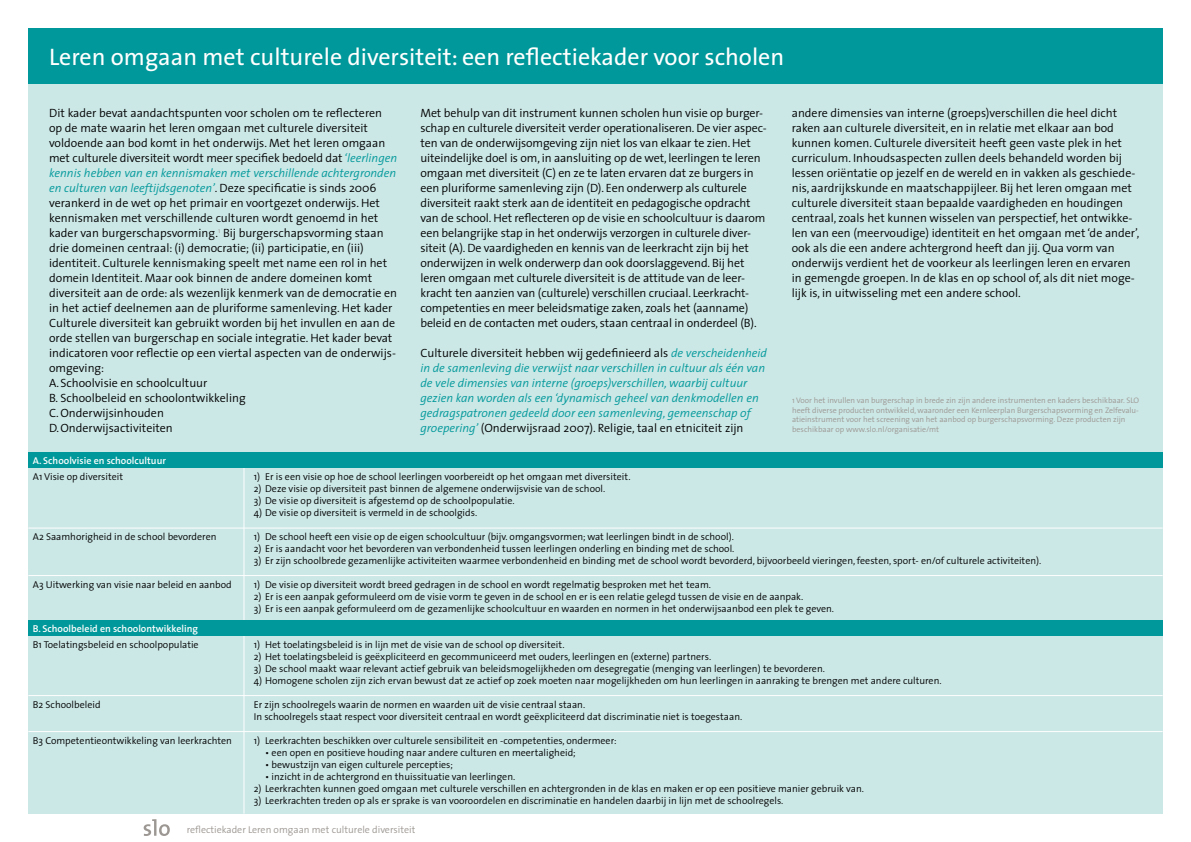
<style>
.page{position:relative;width:1191px;height:842px;background:#fff}
.page>*{position:absolute;margin:0;border:0;box-sizing:border-box;transform-origin:0 0}
.t1{font:24px "The Sans";color:#fff}
.t2{font:300 12px/15px "The Sans";color:#000}
.t3{font:italic 300 12px/15px "The Sans";color:#00989a}
.t4{font:300 10px/12px "The Sans";color:#000}
.t5{font:600 10px "The Sans";color:#fff}
.t6{font:300 10px "The Sans";color:#9c9792}
.t7{font:300 8px/9.6px "The Sans";color:#9c9792}
.s1{font-style:italic;color:#00989a}
.s2{font-style:normal;color:#000}
</style>
<div class="page">
<svg style="left:144px;top:819px;width:26px;height:17px"></svg>
<div style="left:28px;top:84px;width:1134px;height:730px;background:#cbe7e6"></div>
<div style="left:28px;top:28px;width:1134px;height:56px;background:#00989a"></div>
<hr style="left:28px;top:528px;width:1134px;height:1px;background:#fff">
<hr style="left:28px;top:575px;width:1134px;height:1px;background:#fff">
<hr style="left:28px;top:695px;width:1134px;height:1px;background:#fff">
<hr style="left:28px;top:731px;width:1134px;height:1px;background:#fff">
<hr style="left:243px;top:468px;width:1px;height:346px;background:#fff">
<div style="left:28px;top:621px;width:1134px;height:15px;background:#00989a"></div>
<div style="left:28px;top:453px;width:1134px;height:15px;background:#00989a"></div>
<h1 class="t1" style="left:49px;top:37px;width:736px">Leren omgaan met culturele diversiteit: een reflectiekader voor scholen</h1>
<p class="t2" style="left:49px;top:105px;width:350px">Dit kader bevat aandachtspunten voor scholen om te reflecteren op de mate waarin het leren omgaan met culturele diversiteit voldoende aan bod komt in het onderwijs. Met het leren omgaan met culturele diversiteit wordt meer specifiek bedoeld dat<span class="s1">‘leerlingen kennis hebben van en kennismaken met verschillende achtergronden en culturen van leeftijdsgenoten’</span>. Deze specificatie is sinds 2006 verankerd in de wet op het primair en voortgezet onderwijs. Het kennismaken met verschillende culturen wordt genoemd in het kader van burgerschapsvorming.<sup>1</sup> Bij burgerschapsvorming staan drie domeinen centraal: (i) democratie; (ii) participatie, en (iii) identiteit. Culturele kennismaking speelt met name een rol in het domein Identiteit. Maar ook binnen de andere domeinen komt diversiteit aan de orde: als wezenlijk kenmerk van de democratie en in het actief deelnemen aan de pluriforme samenleving. Het kader Culturele diversiteit kan gebruikt worden bij het invullen en aan de orde stellen van burgerschap en sociale integratie. Het kader bevat indicatoren voor reflectie op een viertal aspecten van de onderwijs&shy;omgeving:<br>A.Schoolvisie en schoolcultuur<br>B. Schoolbeleid en schoolontwikkeling<br>C.Onderwijsinhouden<br>D.Onderwijsactiviteiten</p>
<p class="t2" style="left:420px;top:105px;width:348px">Met behulp van dit instrument kunnen scholen hun visie op burger&shy;schap en culturele diversiteit verder operationaliseren. De vier aspec&shy;ten van de onderwijsomgeving zijn niet los van elkaar te zien. Het uiteindelijke doel is om, in aansluiting op de wet, leerlingen te leren omgaan met diversiteit (C) en ze te laten ervaren dat ze burgers in een pluriforme samenleving zijn (D). Een onderwerp als culturele diversiteit raakt sterk aan de identiteit en pedagogische opdracht van de school. Het reflecteren op de visie en schoolcultuur is daarom een belangrijke stap in het onderwijs verzorgen in culturele diver&shy;siteit (A). De vaardigheden en kennis van de leerkracht zijn bij het onderwijzen in welk onderwerp dan ook doorslaggevend. Bij het leren omgaan met culturele diversiteit is de attitude van de leer&shy;kracht ten aanzien van (culturele) verschillen cruciaal. Leerkracht&shy;competenties en meer beleidsmatige zaken, zoals het (aanname) beleid en de contacten met ouders, staan centraal in onderdeel (B).</p>
<p class="t3" style="left:420px;top:345px;width:348px"><span class="s2">Culturele diversiteit hebben wij gedefinieerd als</span> de verscheidenheid in de samenleving die verwijst naar verschillen in cultuur als één van de vele dimensies van interne (groeps)verschillen, waarbij cultuur gezien kan worden als een ‘dynamisch geheel van denkmodellen en gedragspatronen gedeeld door een samenleving, gemeenschap of groepering’ <span class="s2">(Onderwijsraad 2007). Religie, taal en etniciteit zijn</span></p>
<p class="t5" style="left:33px;top:452px;width:135px">A. Schoolvisie en schoolcultuur</p>
<p class="t2" style="left:791px;top:105px;width:349px">andere dimensies van interne (groeps)verschillen die heel dicht raken aan culturele diversiteit, en in relatie met elkaar aan bod kunnen komen. Culturele diversiteit heeft geen vaste plek in het curriculum. Inhoudsaspecten zullen deels behandeld worden bij lessen oriëntatie op jezelf en de wereld en in vakken als geschiede&shy;nis, aardrijkskunde en maatschappijleer. Bij het leren omgaan met culturele diversiteit staan bepaalde vaardigheden en houdingen centraal, zoals het kunnen wisselen van perspectief, het ontwikke&shy;len van een (meervoudige) identiteit en het omgaan met ‘de ander’, ook als die een andere achtergrond heeft dan jij. Qua vorm van onderwijs verdient het de voorkeur als leerlingen leren en ervaren in gemengde groepen. In de klas en op school of, als dit niet moge&shy;lijk is, in uitwisseling met een andere school.</p>
<p class="t7" style="left:792px;top:395px;width:348px">1 Voor het invullen van burgerschap in brede zin zijn andere instrumenten en kaders beschikbaar. SLO heeft diverse producten ontwikkeld, waaronder een Kernleerplan Burgerschapsvorming en Zelfevalu&shy;atieinstrument voor het screening van het aanbod op burgerschapsvorming. Deze producten zijn beschikbaar op www.slo.nl/organisatie/mt</p>
<p class="t4" style="left:33px;top:470px;width:92px">A1 Visie op diversiteit</p>
<p class="t4" style="left:33px;top:530px;width:185px">A2 Saamhorigheid in de school bevorderen</p>
<p class="t4" style="left:33px;top:578px;width:200px">A3 Uitwerking van visie naar beleid en aanbod</p>
<p class="t5" style="left:33px;top:620px;width:167px">B. Schoolbeleid en schoolontwikkeling</p>
<p class="t4" style="left:33px;top:638px;width:167px">B1 Toelatingsbeleid en schoolpopulatie</p>
<p class="t4" style="left:33px;top:698px;width:69px">B2 Schoolbeleid</p>
<p class="t4" style="left:33px;top:734px;width:201px">B3 Competentieontwikkeling van leerkrachten</p>
<p class="t4" style="left:254px;top:470px;width:378px">1) Er is een visie op hoe de school leerlingen voorbereidt op het omgaan met diversiteit.</p>
<p class="t4" style="left:254px;top:482px;width:353px">2) Deze visie op diversiteit past binnen de algemene onderwijsvisie van de school.</p>
<p class="t4" style="left:254px;top:494px;width:262px">3) De visie op diversiteit is afgestemd op de schoolpopulatie.</p>
<p class="t4" style="left:254px;top:506px;width:225px">4) De visie op diversiteit is vermeld in de schoolgids.</p>
<p class="t4" style="left:254px;top:530px;width:481px">1) De school heeft een visie op de eigen schoolcultuur (bijv. omgangsvormen; wat leerlingen bindt in de school).</p>
<p class="t4" style="left:254px;top:542px;width:482px">2) Er is aandacht voor het bevorderen van verbondenheid tussen leerlingen onderling en binding met de school.</p>
<p class="t4" style="left:254px;top:554px;width:789px">3) Er zijn schoolbrede gezamenlijke activiteiten waarmee verbondenheid en binding met de school wordt bevorderd, bijvoorbeeld vieringen, feesten, sport- en/of culturele activiteiten).</p>
<p class="t4" style="left:254px;top:578px;width:459px">1) De visie op diversiteit wordt breed gedragen in de school en wordt regelmatig besproken met het team.</p>
<p class="t4" style="left:254px;top:590px;width:551px">2) Er is een aanpak geformuleerd om de visie vorm te geven in de school en er is een relatie gelegd tussen de visie en de aanpak.</p>
<p class="t4" style="left:254px;top:602px;width:582px">3) Er is een aanpak geformuleerd om de gezamenlijke schoolcultuur en waarden en normen in het onderwijsaanbod een plek te geven.</p>
<p class="t4" style="left:254px;top:638px;width:312px">1) Het toelatingsbeleid is in lijn met de visie van de school op diversiteit.</p>
<p class="t4" style="left:254px;top:650px;width:459px">2) Het toelatingsbeleid is geëxpliciteerd en gecommuniceerd met ouders, leerlingen en (externe) partners.</p>
<p class="t4" style="left:254px;top:662px;width:572px">3) De school maakt waar relevant actief gebruik van beleidsmogelijkheden om desegregatie (menging van leerlingen) te bevorderen.</p>
<p class="t4" style="left:254px;top:674px;width:689px">4) Homogene scholen zijn zich ervan bewust dat ze actief op zoek moeten naar mogelijkheden om hun leerlingen in aanraking te brengen met andere culturen.</p>
<p class="t4" style="left:254px;top:698px;width:490px">Er zijn schoolregels waarin de normen en waarden uit de visie centraal staan.<br>In schoolregels staat respect voor diversiteit centraal en wordt geëxpliciteerd dat discriminatie niet is toegestaan.</p>
<p class="t4" style="left:254px;top:734px;width:364px">1) Leerkrachten beschikken over culturele sensibiliteit en -competenties, ondermeer:</p>
<p class="t4" style="left:265px;top:746px;width:312px">• een open en positieve houding naar andere culturen en meertaligheid;</p>
<p class="t4" style="left:265px;top:758px;width:189px">• bewustzijn van eigen culturele percepties;</p>
<p class="t4" style="left:265px;top:770px;width:252px">• inzicht in de achtergrond en thuissituatie van leerlingen.</p>
<p class="t4" style="left:254px;top:782px;width:611px">2) Leerkrachten kunnen goed omgaan met culturele verschillen en achtergronden in de klas en maken er op een positieve manier gebruik van.</p>
<p class="t4" style="left:254px;top:794px;width:531px">3) Leerkrachten treden op als er sprake is van vooroordelen en discriminatie en handelen daarbij in lijn met de schoolregels.</p>
<p class="t6" style="left:187px;top:821px;width:230px">reflectiekader Leren omgaan met culturele diversiteit</p>
</div>
